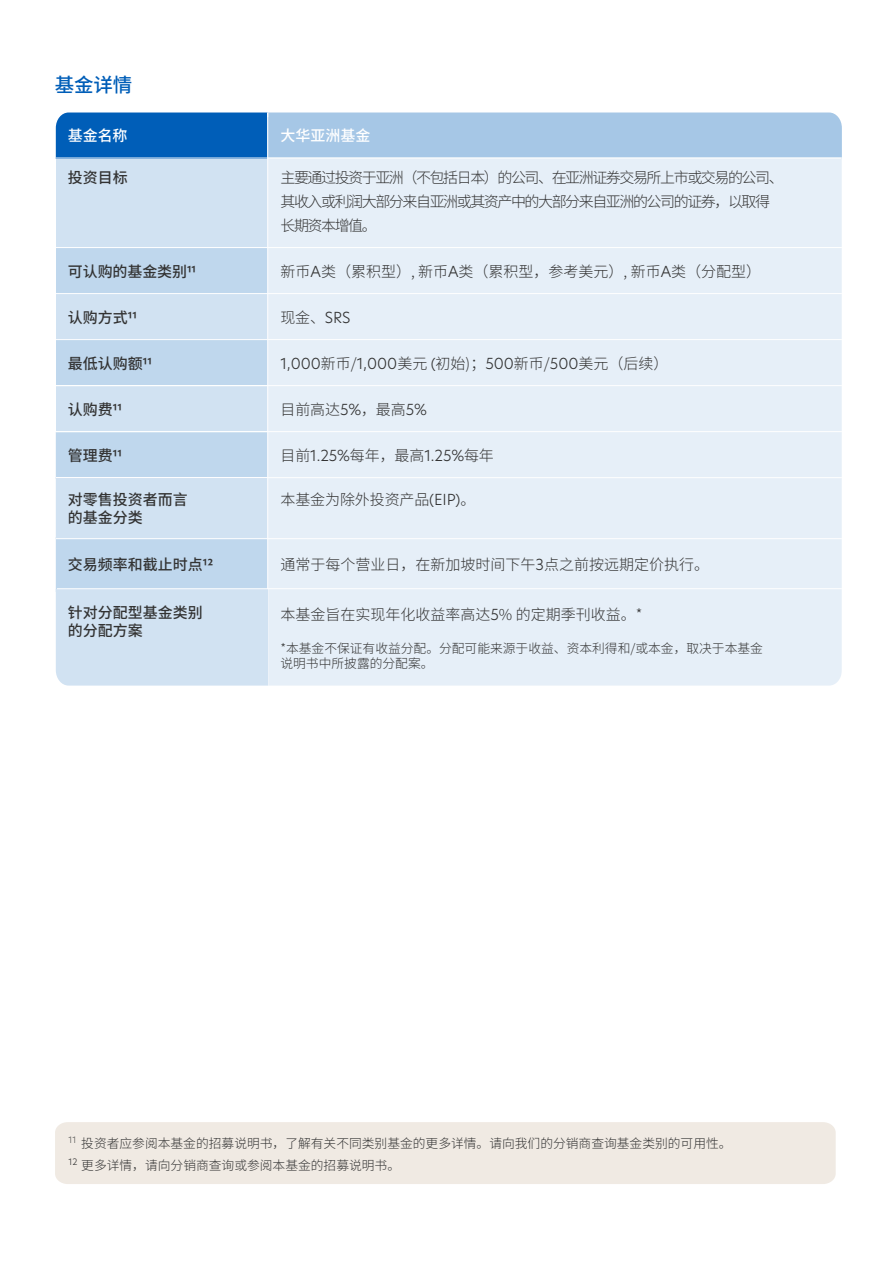
<style>
.page{position:relative;width:893px;height:1263px;background:#fff}
.page>*{position:absolute;margin:0;border:0;box-sizing:border-box;transform-origin:0 0}
.t1{font:500 19.5px "Noto Sans SC";color:#005eb8}
.t2{font:300 15px "Noto Sans SC";letter-spacing:-.01em;color:#333}
.t3{font:300 15px/24px "Noto Sans SC";letter-spacing:-.095em;color:#333}
.t4{font:500 15px/18px "Noto Sans SC";color:#333}
.t5{font:300 15px "New Hero";color:#333}
.t6{font:500 15px "Noto Sans SC";color:#fff}
.t7{font:300 12.75px/15.3px "Noto Sans SC";color:#333}
.s1{font-family:"New Hero"}
.s2{font-family:"Noto Sans SC"}
</style>
<div class="page">
<div style="left:56px;top:386px;width:211px;height:46px;background:#d1e2f2"></div>
<div style="left:56px;top:537px;width:213px;height:54px;background:#bfd7ed"></div>
<div style="left:56px;top:477px;width:211px;height:61px;background:#d1e2f2"></div>
<div style="left:56px;top:294px;width:211px;height:45px;background:#d1e2f2"></div>
<div style="left:56px;top:339px;width:211px;height:46px;background:#bfd7ed"></div>
<div style="left:56px;top:432px;width:213px;height:46px;background:#bfd7ed"></div>
<div style="left:56px;top:248px;width:211px;height:46px;background:#bfd7ed"></div>
<div style="left:56px;top:159px;width:211px;height:89px;background:#d1e2f2"></div>
<div style="left:56px;top:112px;width:212px;height:46px;background:#005eb8"></div>
<div style="left:268px;top:112px;width:574px;height:46px;background:#a6c7e6"></div>
<div style="left:268px;top:159px;width:574px;height:527px;background:#e6eff8"></div>
<hr style="left:267px;top:112px;width:1px;height:135px;background:#fff">
<hr style="left:56px;top:247px;width:786px;height:1px;background:#fff">
<hr style="left:56px;top:293px;width:786px;height:1px;background:#fff">
<hr style="left:56px;top:339px;width:786px;height:1px;background:#fff">
<hr style="left:56px;top:385px;width:786px;height:1px;background:#fff">
<hr style="left:56px;top:431px;width:786px;height:1px;background:#fff">
<hr style="left:267px;top:432px;width:1px;height:45px;background:#fff">
<hr style="left:56px;top:477px;width:786px;height:1px;background:#fff">
<hr style="left:267px;top:478px;width:1px;height:208px;background:#fff">
<hr style="left:56px;top:538px;width:212px;height:1px;background:#fff">
<hr style="left:268px;top:538px;width:574px;height:1px;background:#fff">
<div style="left:56px;top:590px;width:211px;height:96px;background:#d1e2f2"></div>
<hr style="left:57px;top:588px;width:785px;height:1px;background:#fff">
<div style="left:55px;top:1122px;width:781px;height:62px;background:#f0eae3"></div>
<h1 class="t1" style="left:55px;top:74px;width:79px">基金详情</h1>
<p class="t6" style="left:68px;top:127px;width:61px">基金名称</p>
<p class="t6" style="left:280px;top:127px;width:91px">大华亚洲基金</p>
<p class="t4" style="left:68px;top:168px;width:61px">投资目标</p>
<p class="t3" style="left:280px;top:165px;width:505px">主要通过投资于亚洲（不包括日本）的公司、在亚洲证券交易所上市或交易的公司、其收入或利润大部分来自亚洲或其资产中的大部分来自亚洲的公司的证券，以取得长期资本增值。</p>
<p class="t4" style="left:68px;top:262px;width:130px">可认购的基金类别<span class="s1">11</span></p>
<p class="t2" style="left:280px;top:263px;width:482px">新币<span class="s1">A</span>类（累积型）, 新币<span class="s1">A</span>类（累积型，参考美元）, 新币<span class="s1">A</span>类（分配型）</p>
<p class="t4" style="left:68px;top:308px;width:71px">认购方式<span class="s1">11</span></p>
<p class="t2" style="left:280px;top:309px;width:71px">现金、<span class="s1">SRS</span></p>
<p class="t4" style="left:68px;top:354px;width:86px">最低认购额<span class="s1">11</span></p>
<p class="t2" style="left:280px;top:355px;width:389px"><span class="s1">1,000</span>新币/<span class="s1">1,000</span>美元 <span class="s1">(</span>初始)；<span class="s1">500</span>新币/<span class="s1">500</span>美元（后续）</p>
<p class="t4" style="left:68px;top:400px;width:56px">认购费<span class="s1">11</span></p>
<p class="t2" style="left:280px;top:401px;width:148px">目前高达<span class="s1">5%</span>，最高<span class="s1">5%</span></p>
<p class="t4" style="left:68px;top:446px;width:56px">管理费<span class="s1">11</span></p>
<p class="t5" style="left:280px;top:445px;width:215px"><span class="s2">目前</span>1.25%<span class="s2">每年，最高</span>1.25%<span class="s2">每年</span></p>
<p class="t4" style="left:68px;top:490px;width:121px">对零售投资者而言的基金分类</p>
<p class="t2" style="left:280px;top:490px;width:196px">本基金为除外投资产品<span class="s1">(EIP)</span>。</p>
<p class="t4" style="left:68px;top:555px;width:147px">交易频率和截止时点<span class="s1">12</span></p>
<p class="t2" style="left:280px;top:556px;width:430px">通常于每个营业日，在新加坡时间下午<span class="s1">3</span>点之前按远期定价执行。</p>
<p class="t4" style="left:68px;top:603px;width:136px">针对分配型基金类别的分配方案</p>
<p class="t2" style="left:280px;top:606px;width:363px">本基金旨在实现年化收益率高达<span class="s1">5</span>% 的定期季刊收益。*</p>
<p class="t7" style="left:280px;top:641px;width:484px">*本基金不保证有收益分配。分配可能来源于收益、资本利得和/或本金，取决于本基金说明书中所披露的分配案。</p>
<p class="t7" style="left:69px;top:1132px;width:665px;line-height:22.2px"><sup>11</sup> 投资者应参阅本基金的招募说明书，了解有关不同类别基金的更多详情。请向我们的分销商查询基金类别的可用性。<br><sup>12</sup> 更多详情，请向分销商查询或参阅本基金的招募说明书。</p>
</div>
